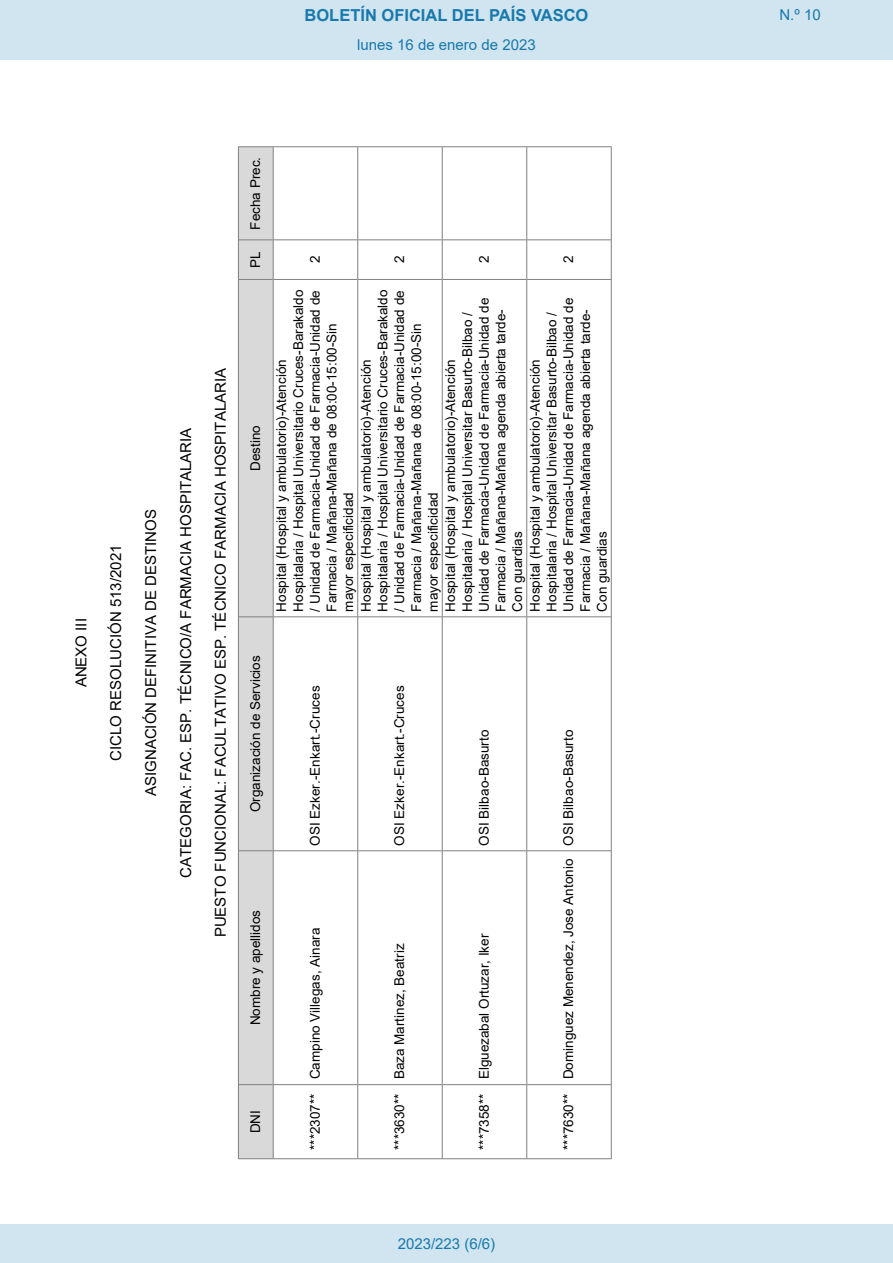
<style>
.page{position:relative;width:893px;height:1263px;background:#fff}
.page>*{position:absolute;margin:0;border:0;box-sizing:border-box;transform-origin:0 0}
.t1{font:700 16.5px "Arial";color:#1879ad}
.t2{font:15px "Arial";color:#000}
.Paginacion_Centro{font:15px "Arial";color:#1879ad}
.t3{font:13.5px/16.8px "Arial";color:#000}
</style>
<div class="page">
<div style="left:239px;top:1085px;width:34px;height:73px;background:#d9d9d9"></div>
<div style="left:239px;top:851px;width:34px;height:233px;background:#d9d9d9"></div>
<div style="left:239px;top:617px;width:34px;height:233px;background:#d9d9d9"></div>
<div style="left:239px;top:280px;width:34px;height:336px;background:#d9d9d9"></div>
<div style="left:239px;top:240px;width:34px;height:39px;background:#d9d9d9"></div>
<div style="left:239px;top:147px;width:34px;height:92px;background:#d9d9d9"></div>
<hr style="left:239px;top:1158px;width:372px;height:1px;background:#808080">
<hr style="left:239px;top:1084px;width:34px;height:1px;background:#808080">
<hr style="left:274px;top:1084px;width:83px;height:1px;background:#808080">
<hr style="left:358px;top:1084px;width:84px;height:1px;background:#808080">
<hr style="left:443px;top:1084px;width:83px;height:1px;background:#808080">
<hr style="left:527px;top:1084px;width:84px;height:1px;background:#808080">
<hr style="left:239px;top:850px;width:34px;height:1px;background:#808080">
<hr style="left:274px;top:850px;width:83px;height:1px;background:#808080">
<hr style="left:358px;top:850px;width:84px;height:1px;background:#808080">
<hr style="left:443px;top:850px;width:83px;height:1px;background:#808080">
<hr style="left:527px;top:850px;width:84px;height:1px;background:#808080">
<hr style="left:239px;top:616px;width:34px;height:1px;background:#808080">
<hr style="left:274px;top:616px;width:83px;height:1px;background:#808080">
<hr style="left:358px;top:616px;width:84px;height:1px;background:#808080">
<hr style="left:443px;top:616px;width:83px;height:1px;background:#808080">
<hr style="left:527px;top:616px;width:84px;height:1px;background:#808080">
<hr style="left:239px;top:279px;width:34px;height:1px;background:#808080">
<hr style="left:274px;top:279px;width:83px;height:1px;background:#808080">
<hr style="left:358px;top:279px;width:84px;height:1px;background:#808080">
<hr style="left:443px;top:279px;width:83px;height:1px;background:#808080">
<hr style="left:527px;top:279px;width:84px;height:1px;background:#808080">
<hr style="left:239px;top:239px;width:34px;height:1px;background:#808080">
<hr style="left:274px;top:239px;width:83px;height:1px;background:#808080">
<hr style="left:358px;top:239px;width:84px;height:1px;background:#808080">
<hr style="left:443px;top:239px;width:83px;height:1px;background:#808080">
<hr style="left:527px;top:239px;width:84px;height:1px;background:#808080">
<hr style="left:239px;top:146px;width:372px;height:1px;background:#808080">
<hr style="left:238px;top:146px;width:1px;height:1013px;background:#808080">
<hr style="left:273px;top:147px;width:1px;height:1011px;background:#808080">
<hr style="left:357px;top:147px;width:1px;height:1011px;background:#808080">
<hr style="left:442px;top:147px;width:1px;height:1011px;background:#808080">
<hr style="left:526px;top:147px;width:1px;height:1011px;background:#808080">
<hr style="left:611px;top:146px;width:1px;height:1013px;background:#808080">
<div style="left:0;top:0;width:893px;height:60px;background:#d0e5f0"></div>
<div style="left:0;top:1225px;width:893px;height:38px;background:#d0e5f0"></div>
<p class="t1" style="left:305px;top:3px;width:285px">BOLETÍN OFICIAL DEL PAÍS VASCO</p>
<p class="Paginacion_Centro" style="left:779px;top:5px;width:43px">N.º 10</p>
<p class="Paginacion_Centro" style="left:357px;top:35px;width:180px">lunes 16 de enero de 2023</p>
<p class="t2" style="left:71px;top:687px;width:71px;rotate:-90deg">ANEXO III</p>
<p class="t2" style="left:106px;top:761px;width:217px;rotate:-90deg">CICLO RESOLUCIÓN 513/2021</p>
<p class="t2" style="left:141px;top:796px;width:288px;rotate:-90deg">ASIGNACIÓN DEFINITIVA DE DESTINOS</p>
<p class="t2" style="left:175px;top:878px;width:452px;rotate:-90deg">CATEGORIA: FAC. ESP. TÉCNICO/A FARMACIA HOSPITALARIA</p>
<p class="t2" style="left:210px;top:937px;width:571px;rotate:-90deg">PUESTO FUNCIONAL: FACULTATIVO ESP. TÉCNICO FARMACIA HOSPITALARIA</p>
<p class="t3" style="left:247px;top:230px;width:74px;rotate:-90deg">Fecha Prec.</p>
<p class="t3" style="left:247px;top:268px;width:18px;rotate:-90deg">PL</p>
<p class="t3" style="left:247px;top:471px;width:47px;rotate:-90deg">Destino</p>
<p class="t3" style="left:307px;top:263px;width:9px;rotate:-90deg">2</p>
<p class="t3" style="left:391px;top:263px;width:9px;rotate:-90deg">2</p>
<p class="t3" style="left:476px;top:263px;width:9px;rotate:-90deg">2</p>
<p class="t3" style="left:560px;top:263px;width:9px;rotate:-90deg">2</p>
<p class="t3" style="left:273px;top:612px;width:323px;rotate:-90deg">Hospital (Hospital y ambulatorio)-Atención Hospitalaria / Hospital Universitario Cruces-Barakaldo / Unidad de Farmacia-Unidad de Farmacia-Unidad de Farmacia / Mañana-Mañana de 08:00-15:00-Sin mayor especificidad</p>
<p class="t3" style="left:358px;top:612px;width:323px;rotate:-90deg">Hospital (Hospital y ambulatorio)-Atención Hospitalaria / Hospital Universitario Cruces-Barakaldo / Unidad de Farmacia-Unidad de Farmacia-Unidad de Farmacia / Mañana-Mañana de 08:00-15:00-Sin mayor especificidad</p>
<p class="t3" style="left:442px;top:612px;width:315px;rotate:-90deg">Hospital (Hospital y ambulatorio)-Atención Hospitalaria / Hospital Universitar Basurto-Bilbao / Unidad de Farmacia-Unidad de Farmacia-Unidad de Farmacia / Mañana-Mañana agenda abierta tarde-Con guardias</p>
<p class="t3" style="left:527px;top:612px;width:315px;rotate:-90deg">Hospital (Hospital y ambulatorio)-Atención Hospitalaria / Hospital Universitar Basurto-Bilbao / Unidad de Farmacia-Unidad de Farmacia-Unidad de Farmacia / Mañana-Mañana agenda abierta tarde-Con guardias</p>
<p class="t3" style="left:247px;top:812px;width:158px;rotate:-90deg">Organización de Servicios</p>
<p class="t3" style="left:247px;top:1025px;width:117px;rotate:-90deg">Nombre y apellidos</p>
<p class="t3" style="left:247px;top:1133px;width:25px;rotate:-90deg">DNI</p>
<p class="t3" style="left:307px;top:845px;width:161px;rotate:-90deg">OSI Ezker.-Enkart.-Cruces</p>
<p class="t3" style="left:307px;top:1150px;width:224px;rotate:-90deg">***2307** Campino Villegas, Ainara</p>
<p class="t3" style="left:391px;top:845px;width:161px;rotate:-90deg">OSI Ezker.-Enkart.-Cruces</p>
<p class="t3" style="left:391px;top:1150px;width:208px;rotate:-90deg">***3630** Baza Martinez, Beatriz</p>
<p class="t3" style="left:476px;top:845px;width:117px;rotate:-90deg">OSI Bilbao-Basurto</p>
<p class="t3" style="left:476px;top:1150px;width:218px;rotate:-90deg">***7358** Elguezabal Ortuzar, Iker</p>
<p class="t3" style="left:560px;top:1150px;width:421px;rotate:-90deg">***7630** Dominguez Menendez, Jose Antonio OSI Bilbao-Basurto</p>
<p class="Paginacion_Centro" style="left:398px;top:1234px;width:99px">2023/223 (6/6)</p>
</div>
